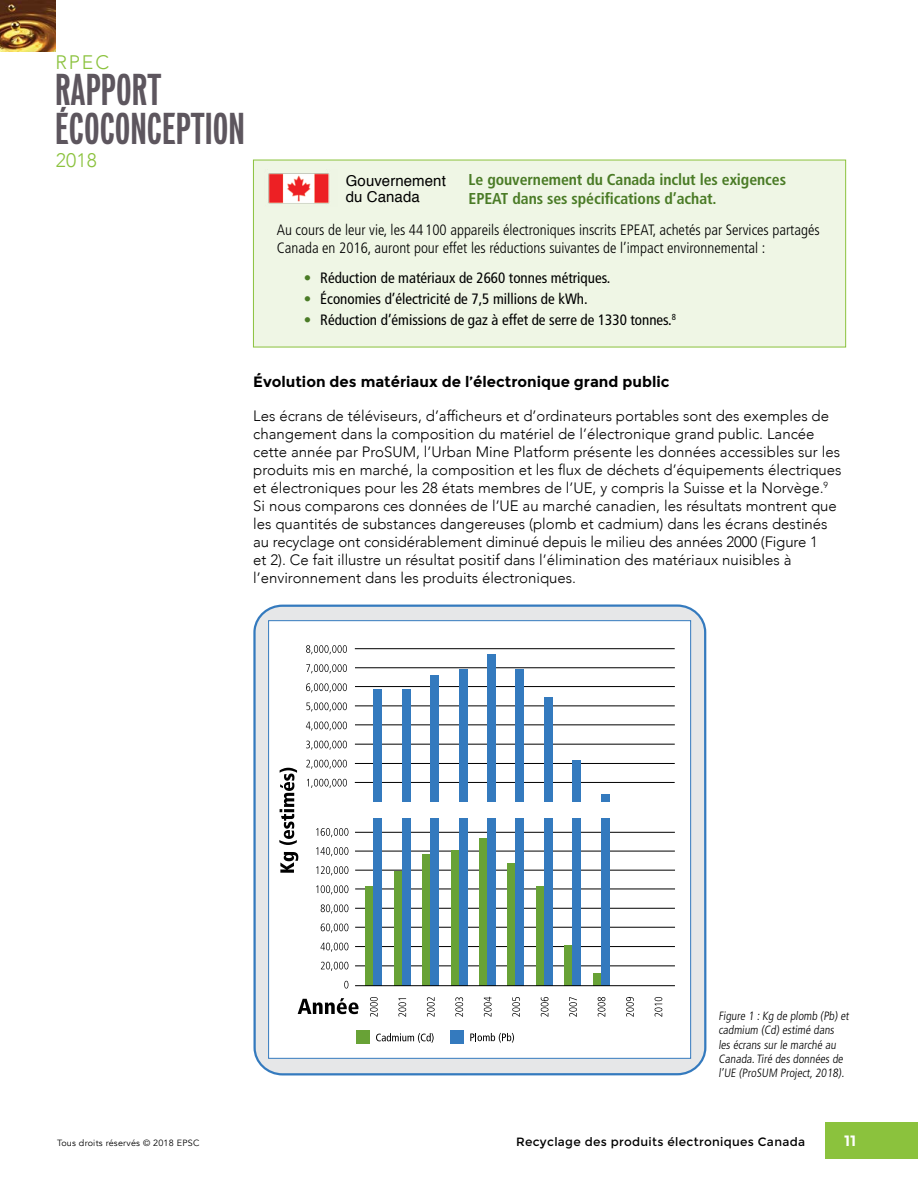
<style>
.page{position:relative;width:918px;height:1188px;background:#fff}
.page>*{position:absolute;margin:0;border:0;box-sizing:border-box;transform-origin:0 0}
.t1{font:700 extra-condensed 40.5px/39px "Vonnes";letter-spacing:.015em;color:#5d565e}
.t2{font:300 19.5px "Avenir";letter-spacing:.05em;color:#8bc23d}
.t3{font:700 condensed 15.75px/18.9px "Frutiger";letter-spacing:-.005em;color:#4a7b26}
.t4{font:300 15px/18px "Avenir";color:#000}
.t5{font:300 condensed 15px/18px "Frutiger";color:#000}
.t6{font:condensed 15px "Frutiger";color:#000}
.t7{font:700 15px "Montserrat";color:#000}
.t8{font:15px/16.5px "Helvetica";letter-spacing:.005em;color:#000}
.t9{font:700 15px "Montserrat";color:#fff}
.t10{font:300 condensed 12px/14.4px "Frutiger";color:#000}
.t11{font:12px "Montserrat";letter-spacing:.025em;color:#000}
.t12{font:9px "Avenir";letter-spacing:.025em;color:#000}
.s1{color:#4a7b26}
</style>
<div class="page">
<div style="left:825px;top:1122px;width:93px;height:36px;background:#8bc23d"></div>
<img style="left:0;top:0;width:55px;height:52px">
<div style="left:253px;top:160px;width:593px;height:187px;background:#eff6e5"></div>
<img style="left:268px;top:173px;width:62px;height:31px">
<svg style="left:253px;top:604px;width:453px;height:471px;background:#d2dbe4"></svg>
<div style="left:268px;top:620px;width:423px;height:439px;background:#fff;border:1px solid #347abe"></div>
<hr style="left:355px;top:725px;width:320px;height:1px;background:#000">
<hr style="left:355px;top:686px;width:320px;height:1px;background:#000">
<hr style="left:355px;top:763px;width:320px;height:1px;background:#000">
<hr style="left:355px;top:667px;width:320px;height:1px;background:#000">
<hr style="left:355px;top:744px;width:320px;height:1px;background:#000">
<hr style="left:355px;top:706px;width:320px;height:1px;background:#000">
<hr style="left:355px;top:782px;width:320px;height:1px;background:#000">
<div style="left:450px;top:1030px;width:13px;height:14px;background:#347abe"></div>
<svg style="left:280px;top:852px;width:18px;height:21px"></svg>
<svg style="left:279px;top:768px;width:18px;height:77px"></svg>
<svg style="left:298px;top:998px;width:61px;height:16px"></svg>
<svg style="left:370px;top:997px;width:8px;height:20px"></svg>
<svg style="left:398px;top:998px;width:8px;height:19px"></svg>
<svg style="left:427px;top:997px;width:8px;height:20px"></svg>
<svg style="left:455px;top:997px;width:8px;height:20px"></svg>
<svg style="left:484px;top:997px;width:8px;height:20px"></svg>
<svg style="left:512px;top:997px;width:8px;height:20px"></svg>
<svg style="left:541px;top:997px;width:7px;height:20px"></svg>
<svg style="left:569px;top:997px;width:8px;height:20px"></svg>
<svg style="left:598px;top:997px;width:7px;height:20px"></svg>
<svg style="left:626px;top:997px;width:8px;height:20px"></svg>
<svg style="left:655px;top:997px;width:7px;height:20px"></svg>
<svg style="left:306px;top:645px;width:41px;height:9px"></svg>
<svg style="left:306px;top:664px;width:41px;height:9px"></svg>
<svg style="left:306px;top:683px;width:41px;height:9px"></svg>
<svg style="left:307px;top:702px;width:40px;height:10px"></svg>
<svg style="left:306px;top:722px;width:41px;height:9px"></svg>
<svg style="left:306px;top:741px;width:41px;height:9px"></svg>
<svg style="left:306px;top:760px;width:41px;height:9px"></svg>
<svg style="left:307px;top:779px;width:40px;height:9px"></svg>
<hr style="left:355px;top:648px;width:320px;height:1px;background:#000">
<div style="left:374px;top:689px;width:8px;height:297px;background:#347abe"></div>
<div style="left:402px;top:690px;width:9px;height:296px;background:#347abe"></div>
<div style="left:431px;top:675px;width:8px;height:310px;background:#347abe"></div>
<div style="left:459px;top:669px;width:9px;height:317px;background:#347abe"></div>
<div style="left:487px;top:654px;width:9px;height:332px;background:#347abe"></div>
<div style="left:516px;top:669px;width:8px;height:317px;background:#347abe"></div>
<div style="left:544px;top:697px;width:9px;height:288px;background:#347abe"></div>
<div style="left:572px;top:760px;width:9px;height:225px;background:#347abe"></div>
<div style="left:602px;top:794px;width:8px;height:192px;background:#347abe"></div>
<svg style="left:470px;top:1033px;width:44px;height:10px"></svg>
<div style="left:357px;top:1030px;width:13px;height:14px;background:#68a236"></div>
<svg style="left:376px;top:1033px;width:58px;height:10px"></svg>
<svg style="left:316px;top:818px;width:359px;height:168px"></svg>
<div style="left:305px;top:802px;width:375px;height:16px;background:#fff"></div>
<h2 class="t2" style="left:55px;top:51px;width:55px">RPEC</h2>
<h1 class="t1" style="left:55px;top:70px;width:191px">RAPPORT<br>ÉCOCONCEPTION</h1>
<h2 class="t2" style="left:56px;top:149px;width:43px">2018</h2>
<p class="t8" style="left:346px;top:173px;width:102px">Gouvernement du Canada</p>
<p class="t3" style="left:469px;top:170px;width:319px">Le gouvernement du Canada inclut les exigences<br>EPEAT dans ses spécifications d’achat.</p>
<p class="t5" style="left:277px;top:221px;width:544px">Au cours de leur vie, les 44 100 appareils électroniques inscrits EPEAT, achetés par Services partagés<br>Canada en 2016, auront pour effet les réductions suivantes de l’impact environnemental :</p>
<p class="t6" style="left:304px;top:269px;width:308px"><span class="s1">•</span> Réduction de matériaux de 2660 tonnes métriques.</p>
<p class="t6" style="left:304px;top:290px;width:286px"><span class="s1">•</span> Économies d’électricité de 7,5 millions de kWh.</p>
<p class="t6" style="left:304px;top:311px;width:374px"><span class="s1">•</span> Réduction d’émissions de gaz à effet de serre de 1330 tonnes.<sup>8</sup></p>
<p class="t7" style="left:253px;top:373px;width:418px">Évolution des matériaux de l’électronique grand public</p>
<p class="t4" style="left:253px;top:407px;width:590px">Les écrans de téléviseurs, d’afficheurs et d’ordinateurs portables sont des exemples de changement dans la composition du matériel de l’électronique grand public. Lancée cette année par ProSUM, l’Urban Mine Platform présente les données accessibles sur les produits mis en marché, la composition et les flux de déchets d’équipements électriques et électroniques pour les 28 états membres de l’UE, y compris la Suisse et la Norvège.<sup>9<br></sup>Si nous comparons ces données de l’UE au marché canadien, les résultats montrent que les quantités de substances dangereuses (plomb et cadmium) dans les écrans destinés au recyclage ont considérablement diminué depuis le milieu des années 2000 (Figure 1<br>et 2). Ce fait illustre un résultat positif dans l’élimination des matériaux nuisibles à l’environnement dans les produits électroniques.</p>
<p class="t10" style="left:718px;top:1009px;width:134px">Figure 1 : Kg de plomb (Pb) et cadmium (Cd) estimé dans les écrans sur le marché au<br>Canada.Tiré des données de l’UE (ProSUM Project, 2018).</p>
<p class="t12" style="left:57px;top:1137px;width:144px">Tous droits réservés © 2018 EPSC</p>
<p class="t11" style="left:516px;top:1134px;width:291px">Recyclage des produits électroniques Canada</p>
<p class="t9" style="left:844px;top:1132px;width:14px">11</p>
</div>
